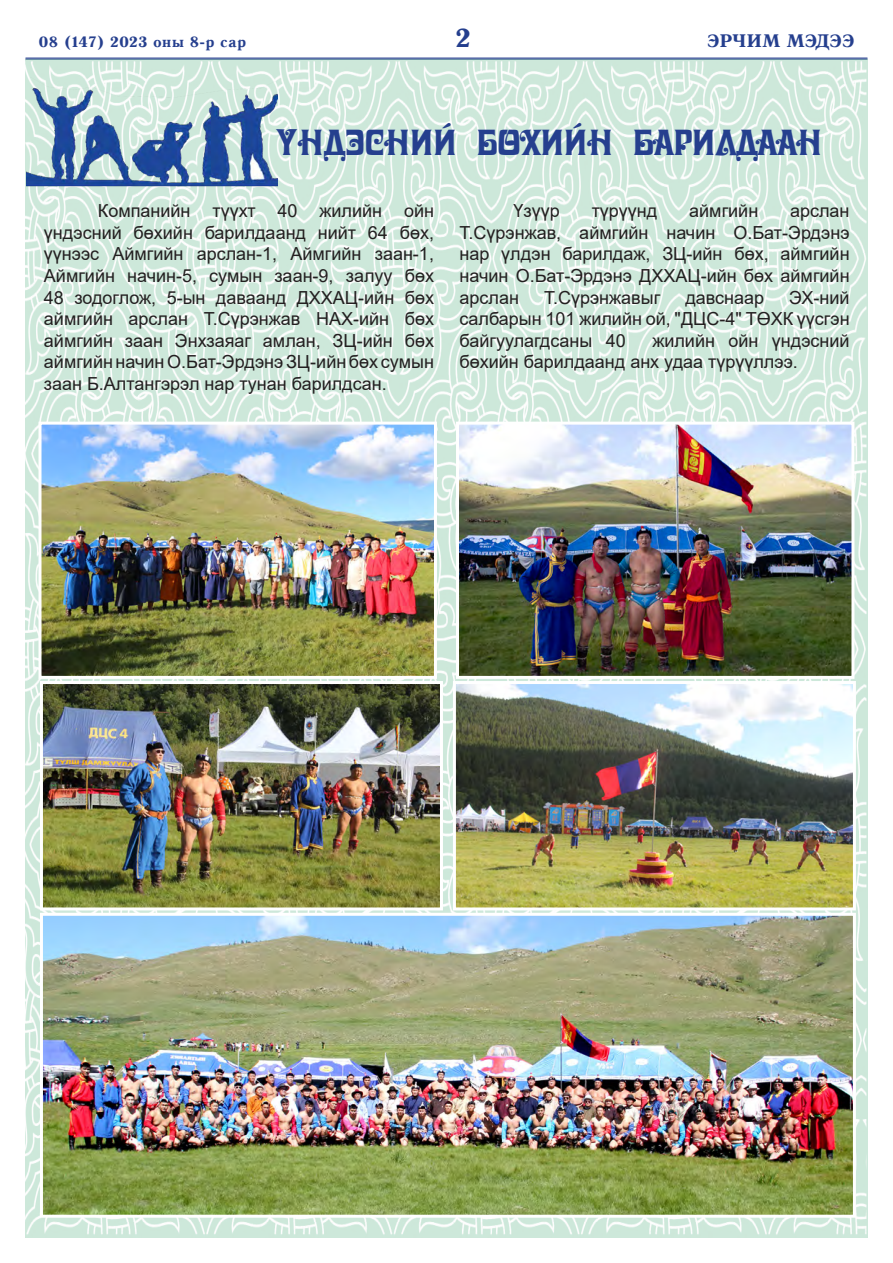
<style>
.page{position:relative;width:893px;height:1263px;background:#fff}
.page>*{position:absolute;margin:0;border:0;box-sizing:border-box;transform-origin:0 0}
.t1{font:36px "Mogul Davida";color:#253f8e}
.t2{font:700 27px "Mogul Antiqua";color:#253f8e}
.t3{font:700 18.45px "Mogul Antiqua";color:#253f8e}
.t4{font:18px/21.6px "Arial";color:#231f20;text-align:justify}
.t5{font:700 15.3px "Mogul Antiqua";color:#253f8e}
</style>
<div class="page">
<hr style="left:26px;top:58px;width:841px;height:1px;background:#253f8e">
<img style="left:26px;top:59px;width:841px;height:1178px">
<img style="left:43px;top:426px;width:390px;height:249px">
<div style="left:39px;top:422px;width:398px;height:257px;border:3px solid #fff"></div>
<img style="left:460px;top:426px;width:390px;height:249px">
<div style="left:456px;top:422px;width:398px;height:257px;border:3px solid #fff"></div>
<img style="left:44px;top:917px;width:808px;height:297px">
<div style="left:40px;top:913px;width:816px;height:305px;border:3px solid #fff"></div>
<img style="left:27px;top:78px;width:250px;height:114px">
<img style="left:44px;top:685px;width:395px;height:221px">
<div style="left:40px;top:681px;width:403px;height:229px;border:3px solid #fff"></div>
<img style="left:457px;top:685px;width:395px;height:221px">
<div style="left:453px;top:681px;width:403px;height:229px;border:3px solid #fff"></div>
<p class="t5" style="left:39px;top:34px;width:209px">08 (147) 2023 оны 8-р сар</p>
<h2 class="t2" style="left:455px;top:24px;width:17px">2</h2>
<p class="t3" style="left:707px;top:31px;width:149px">ЭРЧИМ МЭДЭЭ</p>
<p class="t1" style="left:277px;top:123px;width:547px">ҮНДЭСНИЙ БӨХИЙН барилдаан</p>
<p class="t4" style="left:44px;top:200px;width:392px;text-indent:54px">Компанийн түүхт 40 жилийн ойн үндэсний бөхийн барилдаанд нийт 64 бөх, үүнээс Аймгийн арслан-1, Аймгийн заан-1, Аймгийн начин-5, сумын заан-9, залуу бөх 48 зодоглож, 5-ын даваанд ДХХАЦ-ийн бөх аймгийн арслан Т.Сүрэнжав НАХ-ийн бөх аймгийн заан Энхзаяаг амлан, ЗЦ-ийн бөх аймгийн начин О.Бат-Эрдэнэ ЗЦ-ийн бөх сумын заан Б.Алтангэрэл нар тунан барилдсан.</p>
<p class="t4" style="left:513px;top:200px;width:48px">Үзүүр</p>
<p class="t4" style="left:592px;top:200px;width:67px">түрүүнд</p>
<p class="t4" style="left:689px;top:200px;width:71px">аймгийн</p>
<p class="t4" style="left:459px;top:200px;width:392px;text-indent:331px">арслан Т.Сүрэнжав, аймгийн начин О.Бат-Эрдэнэ нар үлдэн барилдаж, ЗЦ-ийн бөх, аймгийн начин О.Бат-Эрдэнэ ДХХАЦ-ийн бөх аймгийн арслан</p>
<p class="t4" style="left:459px;top:286px;width:392px;text-indent:330px">ЭХ-ний салбарын 101 жилийн ой, "ДЦС-4" ТӨХК үүсгэн байгуулагдсаны 40</p>
<p class="t4" style="left:544px;top:286px;width:118px">Т.Сүрэнжавыг</p>
<p class="t4" style="left:685px;top:286px;width:80px">давснаар</p>
<p class="t4" style="left:459px;top:330px;width:392px;text-indent:193px">жилийн ойн үндэсний бөхийн барилдаанд анх удаа түрүүллээ.</p>
</div>
